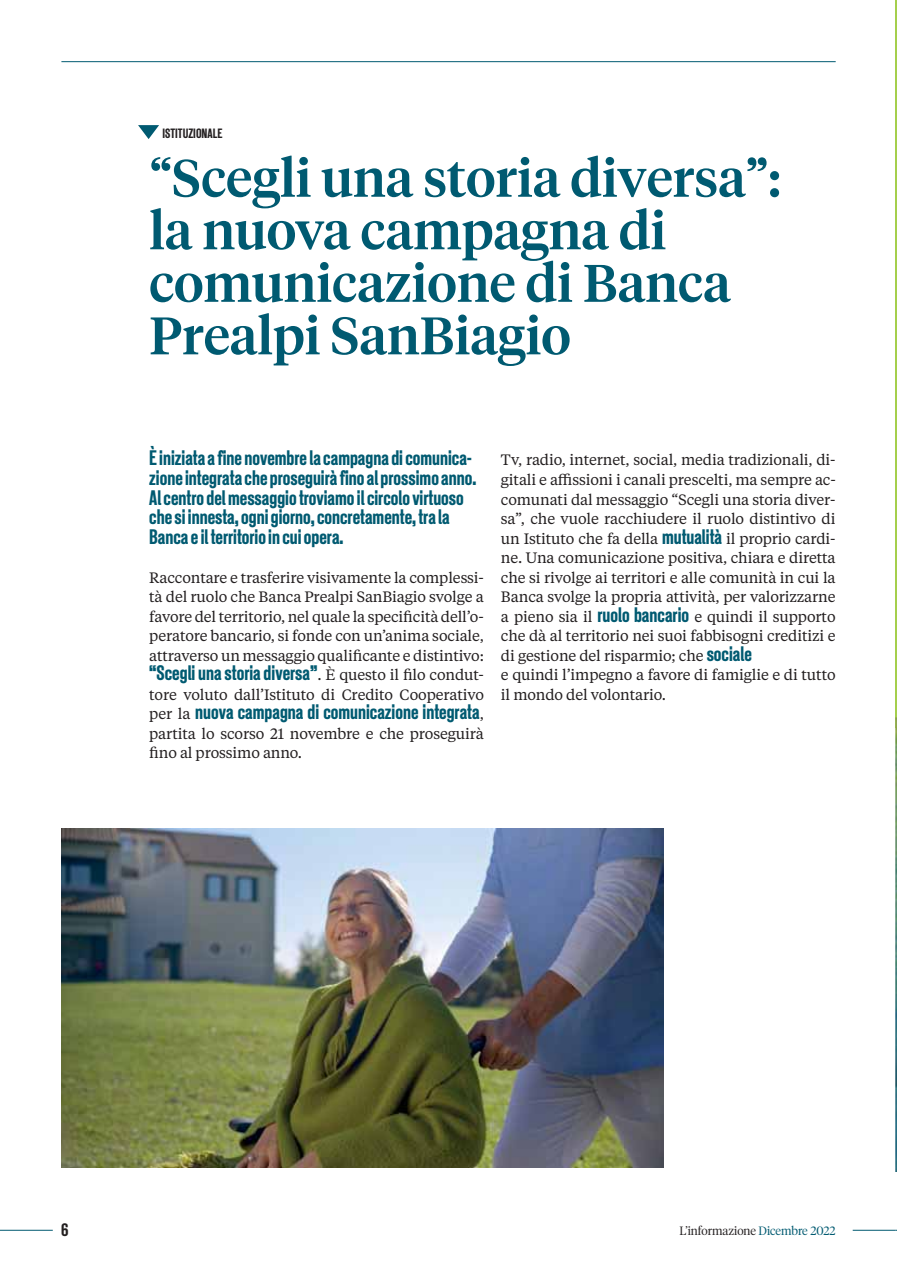
<style>
.page{position:relative;width:897px;height:1267px;background:#fff}
.page>*{position:absolute;margin:0;border:0;box-sizing:border-box;transform-origin:0 0}
.t1{font:500 52.5px/52.5px "Tiempos Headline";color:#005a71}
.t2{font:500 21px/19.5px "New Grotesk Square FOUR";color:#005a71}
.t3{font:500 18px "New Grotesk Square FOUR";color:#231f20}
.t4{font:15px/19.5px "Tiempos Text";letter-spacing:-.01em;color:#231f20}
.t5{font:500 13.5px "New Grotesk Square FOUR";color:#231f20}
.t6{font:300 12px "Tiempos Headline";color:#231f20}
.s1{font-family:"Tiempos Text";font-weight:400;font-size:15px;color:#231f20}
.s2{font-family:"New Grotesk Square FOUR";font-weight:500;font-size:21px;color:#005a71}
.s3{color:#005a71}
</style>
<div class="page">
<svg style="left:138px;top:125px;width:21px;height:14px"></svg>
<hr style="left:895px;top:0;width:1px;height:727px;background:#a5cf4c">
<img style="left:895px;top:717px;width:1px;height:455px">
<hr style="left:0;top:1229px;width:53px;height:1px;background:#005a71">
<hr style="left:852px;top:1229px;width:43px;height:1px;background:#005a71">
<hr style="left:61px;top:61px;width:774px;height:1px;background:#005a71">
<img style="left:62px;top:828px;width:601px;height:339px">
<p class="t5" style="left:162px;top:128px;width:61px">ISTITUZIONALE</p>
<h1 class="t1" style="left:149px;top:155px;width:633px">“Scegli una storia diversa”: la nuova campagna di comunicazione di Banca<br>Prealpi SanBiagio</h1>
<p class="t2" style="left:149px;top:451px;width:328px">È iniziata a fine novembre la campagna di comunica&shy;zione integrata che proseguirà fino al prossimo anno.<br>Al centro del messaggio troviamo il circolo virtuoso che si innesta, ogni giorno, concretamente, tra la Banca e il territorio in cui opera.</p>
<p class="t4" style="left:149px;top:568px;width:336px;text-align:justify">Raccontare e trasferire visivamente la complessi&shy;tà del ruolo che Banca Prealpi SanBiagio svolge a favore del territorio, nel quale la specificità dell’o&shy;peratore bancario, si fonde con un’anima sociale, attraverso un messaggio qualificante e distintivo:</p>
<h2 class="t2" style="left:149px;top:665px;width:336px">“Scegli una storia diversa”<span class="s1">. È questo il filo condut-</span></h2>
<p class="t4" style="left:149px;top:685px;width:336px">tore voluto dall’Istituto di Credito Cooperativo</p>
<h2 class="t2" style="left:149px;top:704px;width:336px"><span class="s1">per la</span> nuova campagna di comunicazione integrata<span class="s1">,</span></h2>
<p class="t4" style="left:149px;top:724px;width:336px">partita lo scorso 21 novembre e che proseguirà fino al prossimo anno.</p>
<p class="t4" style="left:501px;top:451px;width:336px">Tv, radio, internet, social, media tradizionali, di&shy;gitali e affissioni i canali prescelti, ma sempre ac&shy;comunati dal messaggio “Scegli una storia diver&shy;sa”, che vuole racchiudere il ruolo distintivo di un Istituto che fa della <span class="s2">mutualità</span> il proprio cardi&shy;ne. Una comunicazione positiva, chiara e diretta che si rivolge ai territori e alle comunità in cui la Banca svolge la propria attività, per valorizzarne a pieno sia il <span class="s2">ruolo bancario</span> e quindi il supporto che dà al territorio nei suoi fabbisogni creditizi e di gestione del risparmio; che <span class="s2">sociale<br></span>e quindi l’impegno a favore di famiglie e di tutto il mondo del volontario.</p>
<p class="t3" style="left:61px;top:1222px;width:9px">6</p>
<p class="t6" style="left:679px;top:1225px;width:158px">L’informazione <span class="s3">Dicembre 2022</span></p>
</div>
